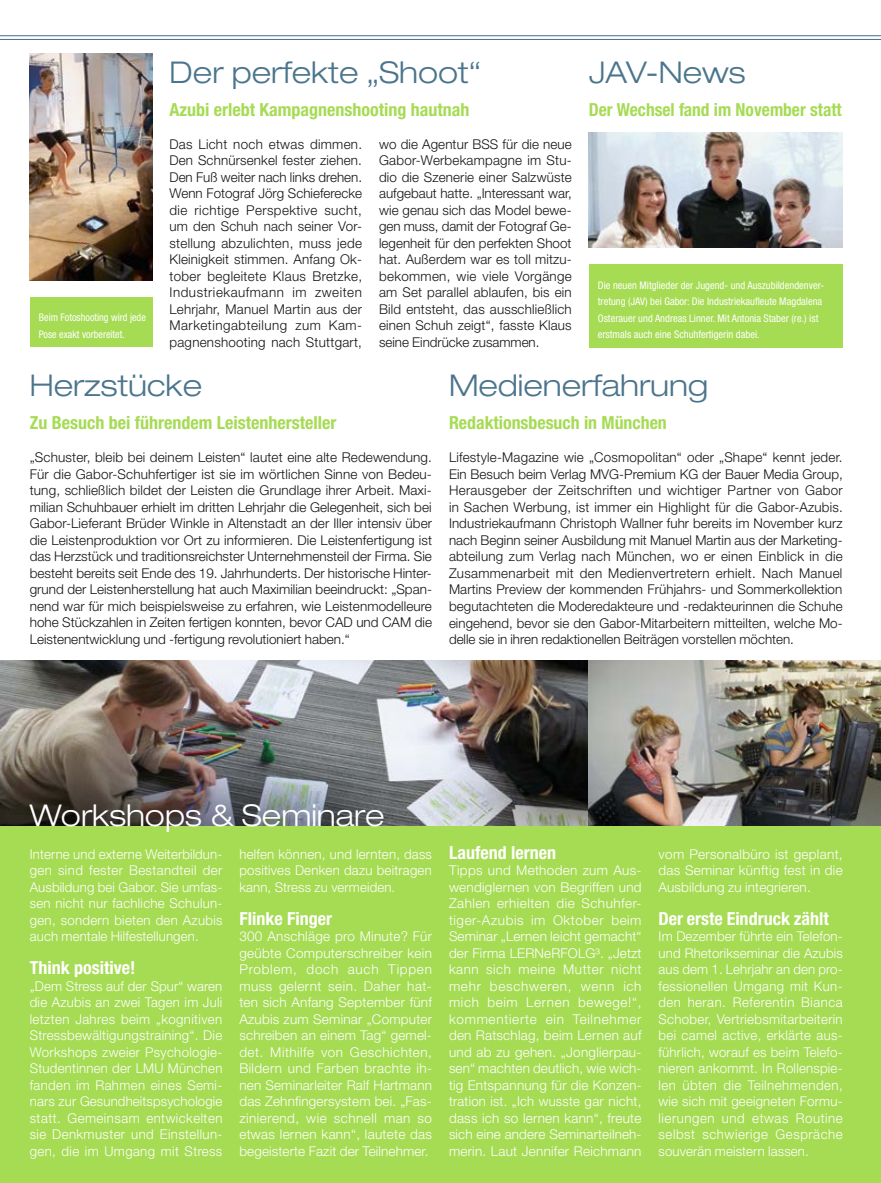
<style>
.page{position:relative;width:881px;height:1183px;background:#fff}
.page>*{position:absolute;margin:0;border:0;box-sizing:border-box;transform-origin:0 0}
.t1{font:300 expanded 30px "Helvetica Neue";color:#4b758c}
.t2{font:300 expanded 30px "Helvetica Neue";color:#fff}
.t3{font:700 condensed 18px "Helvetica Neue";color:#a6db54}
.t4{font:700 condensed 18px "Helvetica Neue";color:#fff}
.t5{font:300 13.5px/16.5px "Helvetica Neue";letter-spacing:.005em;color:#141414;text-align:justify}
.t6{font:300 13.5px/16.5px "Helvetica Neue";letter-spacing:.015em;color:#fff;text-align:justify}
.t7{font:condensed 10.5px/16.5px "Helvetica Neue";color:#fff}
</style>
<div class="page">
<hr style="left:0;top:39px;width:880px;height:1px;background:#4b758c">
<hr style="left:0;top:35px;width:880px;height:1px;background:#4b758c">
<div style="left:0;top:825px;width:880px;height:357px;background:#a6db54"></div>
<img style="left:0;top:660px;width:880px;height:165px">
<img style="left:588px;top:132px;width:254px;height:116px">
<div style="left:588px;top:264px;width:254px;height:83px;background:#a6db54"></div>
<div style="left:30px;top:297px;width:122px;height:49px;background:#a6db54"></div>
<img style="left:30px;top:53px;width:122px;height:227px">
<p class="t7" style="left:39px;top:309px;width:108px">Beim Fotoshooting wird jede<br>Pose exakt vorbereitet.</p>
<h1 class="t1" style="left:169px;top:54px;width:313px">Der perfekte „Shoot“</h1>
<h2 class="t3" style="left:169px;top:98px;width:301px">Azubi erlebt Kampagnenshooting hautnah</h2>
<p class="t5" style="left:169px;top:135px;width:194px">Das Licht noch etwas dimmen.<br>Den Schnürsenkel fester ziehen.<br>Den Fuß weiter nach links drehen.<br>Wenn Fotograf Jörg Schieferecke die richtige Perspektive sucht, um den Schuh nach seiner Vor&shy;stellung abzulichten, muss jede Kleinigkeit stimmen. Anfang Ok&shy;tober begleitete Klaus Bretzke, Industriekaufmann im zweiten Lehrjahr, Manuel Martin aus der Marketingabteilung zum Kam&shy;pagnenshooting nach Stuttgart,</p>
<p class="t5" style="left:379px;top:135px;width:194px">wo die Agentur BSS für die neue Gabor-Werbekampagne im Stu&shy;dio die Szenerie einer Salzwüste aufgebaut hatte. „Interessant war, wie genau sich das Model bewe&shy;gen muss, damit der Fotograf Ge&shy;legenheit für den perfekten Shoot hat. Außerdem war es toll mitzu&shy;bekommen, wie viele Vorgänge am Set parallel ablaufen, bis ein Bild entsteht, das ausschließlich einen Schuh zeigt“, fasste Klaus seine Eindrücke zusammen.</p>
<h1 class="t1" style="left:588px;top:54px;width:158px">JAV-News</h1>
<h2 class="t3" style="left:588px;top:98px;width:254px">Der Wechsel fand im November statt</h2>
<p class="t7" style="left:597px;top:276px;width:228px">Die neuen Mitglieder der Jugend- und Auszubildendenver&shy;tretung (JAV) bei Gabor: Die Industriekaufleute Magdalena Osterauer und Andreas Linner. Mit Antonia Staber (re.) ist erstmals auch eine Schuhfertigerin dabei.</p>
<h1 class="t1" style="left:30px;top:367px;width:174px">Herzstücke</h1>
<h2 class="t3" style="left:30px;top:412px;width:308px">Zu Besuch bei führendem Leistenhersteller</h2>
<p class="t5" style="left:30px;top:449px;width:404px">„Schuster, bleib bei deinem Leisten“ lautet eine alte Redewendung.<br>Für die Gabor-Schuhfertiger ist sie im wörtlichen Sinne von Bedeu&shy;tung, schließlich bildet der Leisten die Grundlage ihrer Arbeit. Maxi&shy;milian Schuhbauer erhielt im dritten Lehrjahr die Gelegenheit, sich bei Gabor-Lieferant Brüder Winkle in Altenstadt an der Iller intensiv über die Leistenproduktion vor Ort zu informieren. Die Leistenfertigung ist das Herzstück und traditionsreichster Unternehmensteil der Firma. Sie besteht bereits seit Ende des 19. Jahrhunderts. Der historische Hinter&shy;grund der Leistenherstellung hat auch Maximilian beeindruckt: „Span&shy;nend war für mich beispielsweise zu erfahren, wie Leistenmodelleure hohe Stückzahlen in Zeiten fertigen konnten, bevor CAD und CAM die Leistenentwicklung und -fertigung revolutioniert haben.“</p>
<h1 class="t1" style="left:449px;top:367px;width:260px">Medienerfahrung</h1>
<h2 class="t3" style="left:449px;top:412px;width:219px">Redaktionsbesuch in München</h2>
<p class="t5" style="left:449px;top:449px;width:395px;text-align:left">Lifestyle-Magazine wie „Cosmopolitan“ oder „Shape“ kennt jeder.<br>Ein Besuch beim Verlag MVG-Premium KG der Bauer Media Group, Herausgeber der Zeitschriften und wichtiger Partner von Gabor in Sachen Werbung, ist immer ein Highlight für die Gabor-Azubis.<br>Industriekaufmann Christoph Wallner fuhr bereits im November kurz nach Beginn seiner Ausbildung mit Manuel Martin aus der Marketing&shy;abteilung zum Verlag nach München, wo er einen Einblick in die Zusammenarbeit mit den Medienvertretern erhielt. Nach Manuel Martins Preview der kommenden Frühjahrs- und Sommerkollektion begutachteten die Moderedakteure und -redakteurinnen die Schuhe eingehend, bevor sie den Gabor-Mitarbeitern mitteilten, welche Mo&shy;delle sie in ihren redaktionellen Beiträgen vorstellen möchten.</p>
<h1 class="t2" style="left:30px;top:796px;width:356px">Workshops &amp; Seminare</h1>
<p class="t6" style="left:30px;top:845px;width:194px">Interne und externe Weiterbildun&shy;gen sind fester Bestandteil der Ausbildung bei Gabor. Sie umfas&shy;sen nicht nur fachliche Schulun&shy;gen, sondern bieten den Azubis auch mentale Hilfestellungen.</p>
<h2 class="t4" style="left:30px;top:956px;width:107px">Think positive!</h2>
<p class="t6" style="left:30px;top:977px;width:194px">„Dem Stress auf der Spur“ waren die Azubis an zwei Tagen im Juli letzten Jahres beim „kognitiven Stressbewältigungstraining“. Die Workshops zweier Psychologie-Studentinnen der LMU München fanden im Rahmen eines Semi&shy;nars zur Gesundheitspsychologie statt. Gemeinsam entwickelten sie Denkmuster und Einstellun&shy;gen, die im Umgang mit Stress</p>
<p class="t6" style="left:239px;top:845px;width:194px">helfen können, und lernten, dass positives Denken dazu beitragen kann, Stress zu vermeiden.</p>
<h2 class="t4" style="left:239px;top:907px;width:94px">Flinke Finger</h2>
<p class="t6" style="left:239px;top:927px;width:194px">300 Anschläge pro Minute? Für geübte Computerschreiber kein Problem, doch auch Tippen muss gelernt sein. Daher hat&shy;ten sich Anfang September fünf Azubis zum Seminar „Computer schreiben an einem Tag“ gemel&shy;det. Mithilfe von Geschichten, Bildern und Farben brachte ih&shy;nen Seminarleiter Ralf Hartmann das Zehnfingersystem bei. „Fas&shy;zinierend, wie schnell man so etwas lernen kann“, lautete das begeisterte Fazit der Teilnehmer.</p>
<h2 class="t4" style="left:449px;top:841px;width:108px">Laufend lernen</h2>
<p class="t6" style="left:449px;top:861px;width:194px">Tipps und Methoden zum Aus&shy;wendiglernen von Begriffen und Zahlen erhielten die Schuhfer&shy;tiger-Azubis im Oktober beim Seminar „Lernen leicht gemacht“ der Firma LERNeRFOLG³. „Jetzt kann sich meine Mutter nicht mehr beschweren, wenn ich mich beim Lernen bewege!“, kommentierte ein Teilnehmer den Ratschlag, beim Lernen auf und ab zu gehen. „Jonglierpau&shy;sen“ machten deutlich, wie wich&shy;tig Entspannung für die Konzen&shy;tration ist. „Ich wusste gar nicht, dass ich so lernen kann“, freute sich eine andere Seminarteilneh&shy;merin. Laut Jennifer Reichmann</p>
<p class="t6" style="left:658px;top:845px;width:185px">vom Personalbüro ist geplant, das Seminar künftig fest in die Ausbildung zu integrieren.</p>
<h2 class="t4" style="left:658px;top:907px;width:171px">Der erste Eindruck zählt</h2>
<p class="t6" style="left:658px;top:927px;width:185px">Im Dezember führte ein Telefon&shy;und Rhetorikseminar die Azubis aus dem 1. Lehrjahr an den pro&shy;fessionellen Umgang mit Kun&shy;den heran. Referentin Bianca Schober, Vertriebsmitarbeiterin bei camel active, erklärte aus&shy;führlich, worauf es beim Telefo&shy;nieren ankommt. In Rollenspie&shy;len übten die Teilnehmenden, wie sich mit geeigneten Formu&shy;lierungen und etwas Routine selbst schwierige Gespräche souverän meistern lassen.</p>
</div>
